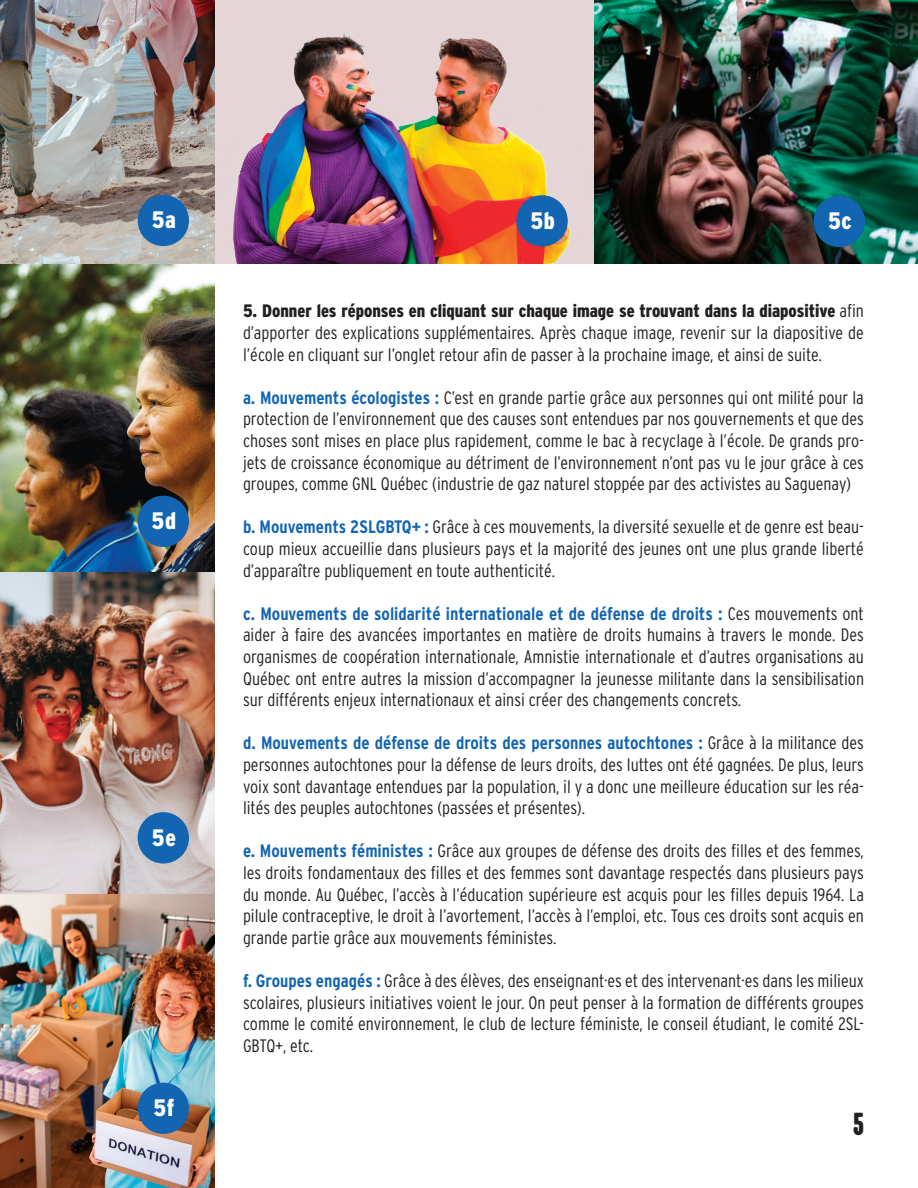
<style>
.page{position:relative;width:918px;height:1188px;background:#fff}
.page>*{position:absolute;margin:0;border:0;box-sizing:border-box;transform-origin:0 0}
.t1{font:900 27px "Aptly";color:#231f20}
.t2{font:900 23.85px "Interstate Condensed";letter-spacing:.03em;color:#fff}
.t3{font:300 18px/21.6px "Interstate Condensed";color:#231f20;text-align:justify}
.s1{font-weight:900}
.s2{font-weight:700;color:#1365b2}
</style>
<div class="page">
<img style="left:215px;top:0;width:703px;height:264px">
<img style="left:0;top:0;width:215px;height:1188px">
<div style="left:138px;top:195px;width:51px;height:51px;background:#1365b2;border-radius:50%"></div>
<div style="left:516px;top:195px;width:52px;height:52px;background:#1365b2;border-radius:50%"></div>
<div style="left:814px;top:196px;width:51px;height:51px;background:#1365b2;border-radius:50%"></div>
<div style="left:138px;top:496px;width:51px;height:51px;background:#1365b2;border-radius:50%"></div>
<div style="left:138px;top:812px;width:51px;height:52px;background:#1365b2;border-radius:50%"></div>
<div style="left:138px;top:1083px;width:51px;height:51px;background:#1365b2;border-radius:50%"></div>
<h2 class="t2" style="left:152px;top:207px;width:26px">5a</h2>
<h2 class="t2" style="left:530px;top:207px;width:26px">5b</h2>
<h2 class="t2" style="left:828px;top:208px;width:25px">5c</h2>
<h2 class="t2" style="left:152px;top:508px;width:26px">5d</h2>
<h2 class="t2" style="left:152px;top:824px;width:26px">5e</h2>
<h2 class="t2" style="left:153px;top:1095px;width:22px">5f</h2>
<p class="t3" style="left:243px;top:300px;width:623px"><span class="s1">5. Donner les réponses en cliquant sur chaque image se trouvant dans la diapositive</span> afin d’apporter des explications supplémentaires. Après chaque image, revenir sur la diapositive de l’école en cliquant sur l’onglet retour afin de passer à la prochaine image, et ainsi de suite.</p>
<p class="t3" style="left:243px;top:387px;width:623px"><span class="s2">a. Mouvements écologistes :</span> C’est en grande partie grâce aux personnes qui ont milité pour la protection de l’environnement que des causes sont entendues par nos gouvernements et que des choses sont mises en place plus rapidement, comme le bac à recyclage à l’école. De grands pro&shy;jets de croissance économique au détriment de l’environnement n’ont pas vu le jour grâce à ces groupes, comme GNL Québec (industrie de gaz naturel stoppée par des activistes au Saguenay)</p>
<p class="t3" style="left:243px;top:516px;width:622px"><span class="s2">b. Mouvements 2SLGBTQ+ :</span> Grâce à ces mouvements, la diversité sexuelle et de genre est beau&shy;coup mieux accueillie dans plusieurs pays et la majorité des jeunes ont une plus grande liberté d’apparaître publiquement en toute authenticité.</p>
<p class="t3" style="left:243px;top:603px;width:623px"><span class="s2">c. Mouvements de solidarité internationale et de défense de droits :</span> Ces mouvements ont aider à faire des avancées importantes en matière de droits humains à travers le monde. Des organismes de coopération internationale, Amnistie internationale et d’autres organisations au Québec ont entre autres la mission d’accompagner la jeunesse militante dans la sensibilisation sur différents enjeux internationaux et ainsi créer des changements concrets.</p>
<p class="t3" style="left:243px;top:732px;width:623px"><span class="s2">d. Mouvements de défense de droits des personnes autochtones :</span> Grâce à la militance des personnes autochtones pour la défense de leurs droits, des luttes ont été gagnées. De plus, leurs voix sont davantage entendues par la population, il y a donc une meilleure éducation sur les réa&shy;lités des peuples autochtones (passées et présentes).</p>
<p class="t3" style="left:243px;top:840px;width:623px"><span class="s2">e. Mouvements féministes :</span> Grâce aux groupes de défense des droits des filles et des femmes, les droits fondamentaux des filles et des femmes sont davantage respectés dans plusieurs pays du monde. Au Québec, l’accès à l’éducation supérieure est acquis pour les filles depuis 1964. La pilule contraceptive, le droit à l’avortement, l’accès à l’emploi, etc. Tous ces droits sont acquis en grande partie grâce aux mouvements féministes.</p>
<p class="t3" style="left:243px;top:970px;width:622px"><span class="s2">f. Groupes engagés :</span> Grâce à des élèves, des enseignant·es et des intervenant·es dans les milieux scolaires, plusieurs initiatives voient le jour. On peut penser à la formation de différents groupes comme le comité environnement, le club de lecture féministe, le conseil étudiant, le comité 2SL-GBTQ+, etc.</p>
<h1 class="t1" style="left:853px;top:1107px;width:12px">5</h1>
</div>
